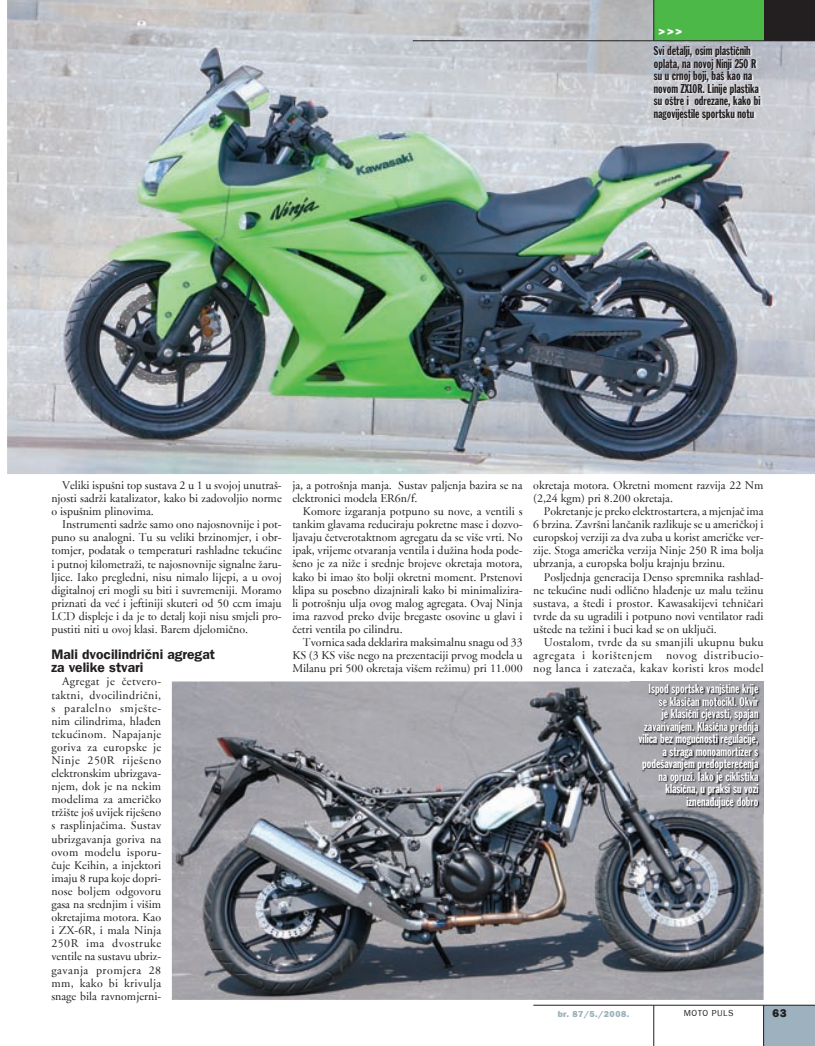
<style>
.page{position:relative;width:815px;height:1046px;background:#fff}
.page>*{position:absolute;margin:0;border:0;box-sizing:border-box;transform-origin:0 0}
.t1{font:13.75px/13.1px "Franklin Gothic Demi";color:#231f20}
.t2{font:12.5px/12.5px "Franklin Gothic Extra Cond";color:#fff;text-align:right}
.t3{font:12.5px/12.5px "Franklin Gothic Extra Cond";color:#231f20}
.t4{font:11.88px/13.1px "Adobe Garamond";color:#231f20;text-align:justify}
.t5{font:800 11.25px "Franklin Gothic";color:#fff}
.t6{font:800 11.25px "Franklin Gothic";color:#231f20}
.t7{font:800 8.75px "Franklin Gothic";letter-spacing:.05em;color:#9db2be}
.t8{font:8.75px "Franklin Gothic";letter-spacing:.05em;color:#231f20}
.s1{font-style:inherit}
</style>
<div class="page">
<img style="left:7px;top:0;width:808px;height:474px">
<img style="left:172px;top:681px;width:592px;height:318px">
<img style="left:652px;top:43px;width:123px;height:95px">
<img style="left:631px;top:681px;width:133px;height:132px">
<div style="left:764px;top:0;width:51px;height:41px;background:#231f20"></div>
<div style="left:654px;top:0;width:110px;height:41px;background:#4cb848"></div>
<hr style="left:413px;top:41px;width:402px;height:1px;background:#231f20">
<hr style="left:654px;top:0;width:1px;height:41px;background:#231f20">
<div style="left:764px;top:1005px;width:51px;height:40px;background:#9db2be"></div>
<hr style="left:654px;top:1005px;width:1px;height:40px;background:#231f20">
<hr style="left:763px;top:1005px;width:1px;height:40px;background:#231f20">
<hr style="left:533px;top:1004px;width:282px;height:1px;background:#231f20">
<p class="t5" style="left:659px;top:27px;width:25px">&gt;&gt;&gt;</p>
<p class="t3" style="left:654px;top:45px;width:108px">Svi detalji, osim plastičnih oplata, na novoj Ninji 250 R su u crnoj boji, baš kao na novom ZX10R. Linije plastika su oštre i odrezane, kako bi nagovijestile sportsku notu</p>
<p class="t4" style="left:51px;top:479px;width:232px;text-indent:11px">Veliki ispušni top sustava 2 u 1 u svojoj unutraš&shy;njosti sadrži katalizator, kako bi zadovoljio norme o ispušnim plinovima.</p>
<p class="t4" style="left:51px;top:519px;width:232px;text-indent:11px">Instrumenti sadrže samo ono najosnovnije i pot&shy;puno su analogni. Tu su veliki brzinomjer, i obr&shy;tomjer, podatak o temperaturi rashladne tekućine i putnoj kilometraži, te najosnovnije signalne žaru&shy;ljice. Iako pregledni, nisu nimalo lijepi, a u ovoj digitalnoj eri mogli su biti i suvremeniji. Moramo priznati da već i jeftiniji skuteri od 50 ccm imaju LCD displeje i da je to detalj koji nisu smjeli pro&shy;pustiti niti u ovoj klasi. Barem djelomično.</p>
<p class="t1" style="left:51px;top:649px;width:165px">Mali dvocilindrični agregat za velike stvari</p>
<p class="t4" style="left:51px;top:676px;width:111px;text-indent:11px">Agregat je četvero&shy;taktni, dvocilindrični, s paralelno smješte&shy;nim cilindrima, hlađen tekućinom. Napajanje goriva za europske je Ninje 250R riješeno elektronskim ubrizgava&shy;njem, dok je na nekim modelima za američko tržište još uvijek riješeno s rasplinjačima. Sustav ubrizgavanja goriva na ovom modelu isporu&shy;čuje Keihin, a injektori imaju 8 rupa koje dopri&shy;nose boljem odgovoru gasa na srednjim i višim okretajima motora. Kao i ZX-6R, i mala Ninja 250R ima dvostruke ventile na sustavu ubriz&shy;gavanja promjera 28 mm, kako bi krivulja snage bila ravnomjerni-</p>
<p class="t4" style="left:292px;top:479px;width:232px">ja, a potrošnja manja. Sustav paljenja bazira se na elektronici modela ER6n/f.</p>
<p class="t4" style="left:292px;top:506px;width:232px;text-indent:11px">Komore izgaranja potpuno su nove, a ventili s tankim glavama reduciraju pokretne mase i dozvo&shy;ljavaju četverotaktnom agregatu da se više vrti. No ipak, vrijeme otvaranja ventila i dužina hoda pode&shy;šeno je za niže i srednje brojeve okretaja motora, kako bi imao što bolji okretni moment. Prstenovi klipa su posebno dizajnirali kako bi minimalizira&shy;li potrošnju ulja ovog malog agregata. Ovaj Ninja ima razvod preko dvije bregaste osovine u glavi i četri ventila po cilindru.</p>
<p class="t4" style="left:292px;top:636px;width:232px;text-indent:11px">Tvornica sada deklarira maksimalnu snagu od 33<br>KS (3 KS više nego na prezentaciji prvog modela u Milanu pri 500 okretaja višem režimu) pri 11.000</p>
<p class="t4" style="left:533px;top:479px;width:232px">okretaja motora. Okretni moment razvija 22 Nm (2,24 kgm) pri 8.200 okretaja.</p>
<p class="t4" style="left:533px;top:506px;width:232px;text-indent:11px">Pokretanje je preko elektrostartera, a mjenjač ima 6 brzina. Završni lančanik razlikuje se u američkoj i europskoj verziji za dva zuba u korist američke ver&shy;zije. Stoga američka verzija Ninje 250 R ima bolja ubrzanja, a europska bolju krajnju brzinu.</p>
<p class="t4" style="left:533px;top:571px;width:232px;text-indent:11px">Posljednja generacija Denso spremnika rashlad&shy;ne tekućine nudi odlično hlađenje uz malu težinu sustava, a štedi i prostor. Kawasakijevi tehničari tvrde da su ugradili i potpuno novi ventilator radi uštede na težini i buci kad se on uključi.</p>
<p class="t4" style="left:533px;top:636px;width:232px;text-indent:11px">Uostalom, tvrde da su smanjili ukupnu buku agregata i korištenjem novog distribucio&shy;nog lanca i zatezača, kakav koristi kros model</p>
<p class="t2" style="left:639px;top:683px;width:121px">Ispod sportske vanjštine krije se klasičan motocikl. Okvir<br>je klasični cjevasti, spajan zavarivanjem. Klasična prednja vilica bez mogućnosti regulacije, a straga monoamortizer s podešavanjem predopterećenja na opruzi. Iako je ciklistika klasična, u praksi su vozi iznenađujuće dobro</p>
<p class="t7" style="left:558px;top:1010px;width:73px">br. <span class="s1">87/5.</span>/2008.</p>
<p class="t8" style="left:684px;top:1010px;width:51px">MOTO PULS</p>
<p class="t6" style="left:772px;top:1008px;width:16px">63</p>
</div>
